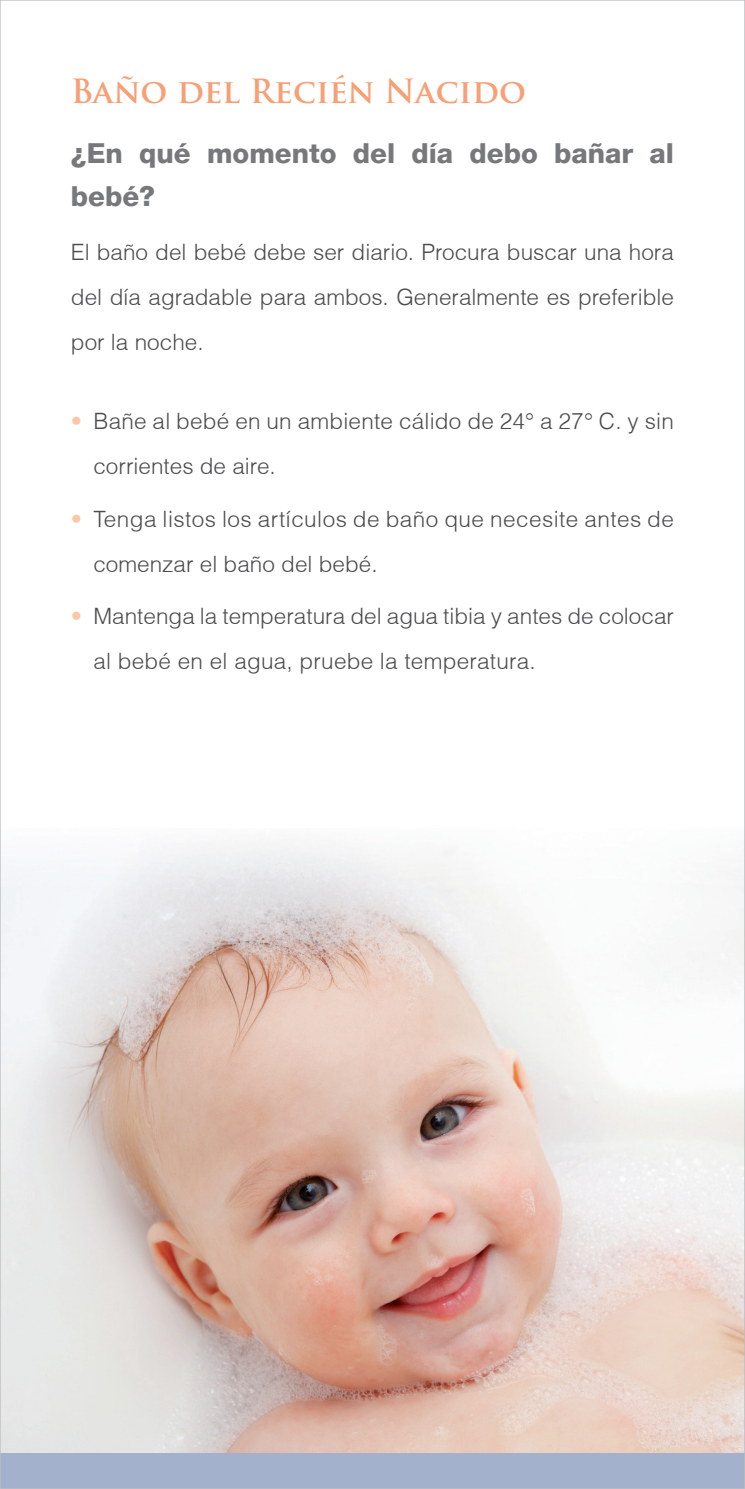
<style>
.page{position:relative;width:745px;height:1489px;background:#fff}
.page>*{position:absolute;margin:0;border:0;box-sizing:border-box;transform-origin:0 0}
.t1{font:700 32.5px "Trajan Pro";color:#f79f75}
.t2{font:800 27.5px/42.5px "Helvetica 85";color:#76787b}
.t3{font:300 22.5px/45px "Helvetica";color:#4b4c4d;text-align:justify}
.t4{font:300 22.5px "Helvetica";letter-spacing:.02em;color:#4b4c4d}
.s1{color:#fcc7a2}
</style>
<div class="page">
<img style="left:2px;top:840px;width:740px;height:613px">
<div style="left:0;top:1453px;width:744px;height:35px;background:#a3b1cc"></div>
<p class="t1" style="left:71px;top:71px;width:456px">Baño del Recién Nacido</p>
<p class="t2" style="left:71px;top:132px;width:604px">¿En qué momento del día debo bañar al bebé?</p>
<p class="t3" style="left:71px;top:229px;width:604px">El baño del bebé debe ser diario. Procura buscar una hora del día agradable para ambos. Generalmente es preferible por la noche.</p>
<p class="t3" style="left:71px;top:398px;width:604px"><span class="s1">•</span> Bañe al bebé en un ambiente cálido de 24° a 27° C. y sin</p>
<p class="t3" style="left:93px;top:443px;width:184px">corrientes de aire.</p>
<p class="t4" style="left:71px;top:504px;width:604px"><span class="s1">•</span> Tenga listos los artículos de baño que necesite antes de</p>
<p class="t3" style="left:93px;top:541px;width:285px">comenzar el baño del bebé.</p>
<p class="t3" style="left:71px;top:593px;width:604px"><span class="s1">•</span> Mantenga la temperatura del agua tibia y antes de colocar</p>
<p class="t3" style="left:93px;top:638px;width:443px">al bebé en el agua, pruebe la temperatura.</p>
</div>
